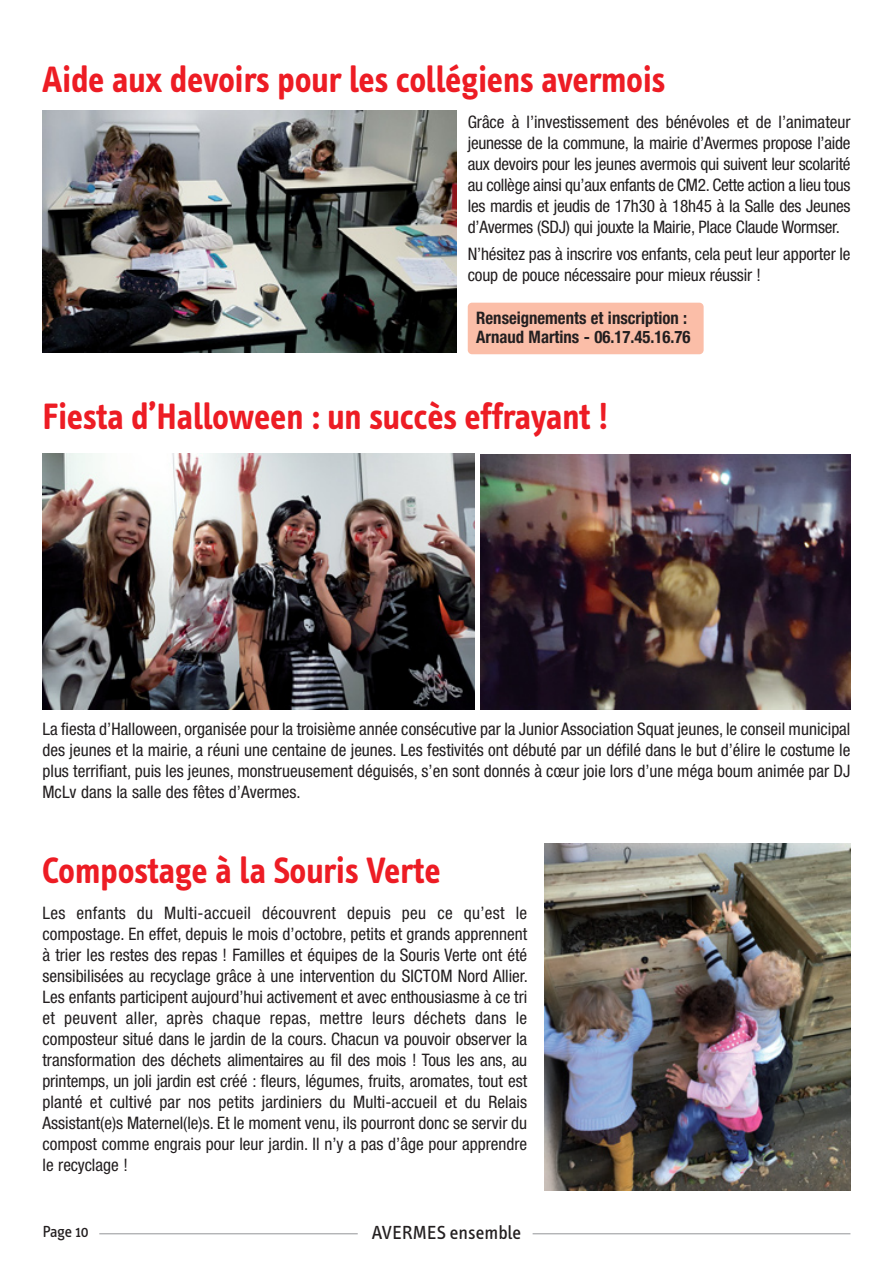
<style>
.page{position:relative;width:893px;height:1263px;background:#fff}
.page>*{position:absolute;margin:0;border:0;box-sizing:border-box;transform-origin:0 0}
.t1{font:700 37.5px "Info Text";color:#ed1c24;scale:.95 1}
.t2{font:19.5px "Info Text";color:#231f20}
.t3{font:condensed 17.25px/21px "Helvetica Neue";letter-spacing:-.01em;color:#231f20;text-align:justify}
.t4{font:700 condensed 17.25px/19.5px "Helvetica Neue";color:#231f20}
.t5{font:16.5px "Info Text";letter-spacing:-.01em;color:#231f20}
</style>
<div class="page">
<hr style="left:99px;top:1233px;width:259px;height:1px;background:#939598">
<hr style="left:533px;top:1233px;width:317px;height:1px;background:#939598">
<img style="left:43px;top:111px;width:413px;height:242px">
<img style="left:43px;top:454px;width:431px;height:256px">
<img style="left:481px;top:455px;width:369px;height:254px">
<div style="left:468px;top:303px;width:236px;height:51px;background:#fbbea8;border-radius:4px"></div>
<img style="left:544px;top:843px;width:306px;height:347px">
<h1 class="t1" style="left:43px;top:66px;width:657px">Aide aux devoirs pour les collégiens avermois</h1>
<p class="t3" style="left:468px;top:113px;width:384px">Grâce à l’investissement des bénévoles et de l’animateur jeunesse de la commune, la mairie d’Avermes propose l’aide aux devoirs pour les jeunes avermois qui suivent leur scolarité au collège ainsi qu’aux enfants de CM2. Cette action a lieu tous les mardis et jeudis de 17h30 à 18h45 à la Salle des Jeunes d’Avermes (SDJ) qui jouxte la Mairie, Place Claude Wormser.</p>
<p class="t3" style="left:468px;top:245px;width:384px">N’hésitez pas à inscrire vos enfants, cela peut leur apporter le coup de pouce nécessaire pour mieux réussir !</p>
<p class="t4" style="left:476px;top:310px;width:216px">Renseignements et inscription :<br>Arnaud Martins - 06.17.45.16.76</p>
<h1 class="t1" style="left:43px;top:402px;width:597px">Fiesta d’Halloween : un succès effrayant !</h1>
<p class="t3" style="left:43px;top:720px;width:809px">La fiesta d’Halloween, organisée pour la troisième année consécutive par la Junior Association Squat jeunes, le conseil municipal des jeunes et la mairie, a réuni une centaine de jeunes. Les festivités ont débuté par un défilé dans le but d’élire le costume le plus terrifiant, puis les jeunes, monstrueusement déguisés, s’en sont donnés à cœur joie lors d’une méga boum animée par DJ McLv dans la salle des fêtes d’Avermes.</p>
<h1 class="t1" style="left:43px;top:856px;width:421px">Compostage à la Souris Verte</h1>
<p class="t3" style="left:43px;top:903px;width:487px">Les enfants du Multi-accueil découvrent depuis peu ce qu’est le compostage. En effet, depuis le mois d’octobre, petits et grands apprennent à trier les restes des repas ! Familles et équipes de la Souris Verte ont été sensibilisées au recyclage grâce à une intervention du SICTOM Nord Allier.<br>Les enfants participent aujourd’hui activement et avec enthousiasme à ce tri et peuvent aller, après chaque repas, mettre leurs déchets dans le composteur situé dans le jardin de la cours. Chacun va pouvoir observer la transformation des déchets alimentaires au fil des mois ! Tous les ans, au printemps, un joli jardin est créé : fleurs, légumes, fruits, aromates, tout est planté et cultivé par nos petits jardiniers du Multi-accueil et du Relais Assistant(e)s Maternel(le)s. Et le moment venu, ils pourront donc se servir du compost comme engrais pour leur jardin. Il n’y a pas d’âge pour apprendre le recyclage !</p>
<p class="t5" style="left:43px;top:1225px;width:48px">Page 10</p>
<p class="t2" style="left:372px;top:1225px;width:151px">AVERMES ensemble</p>
</div>
